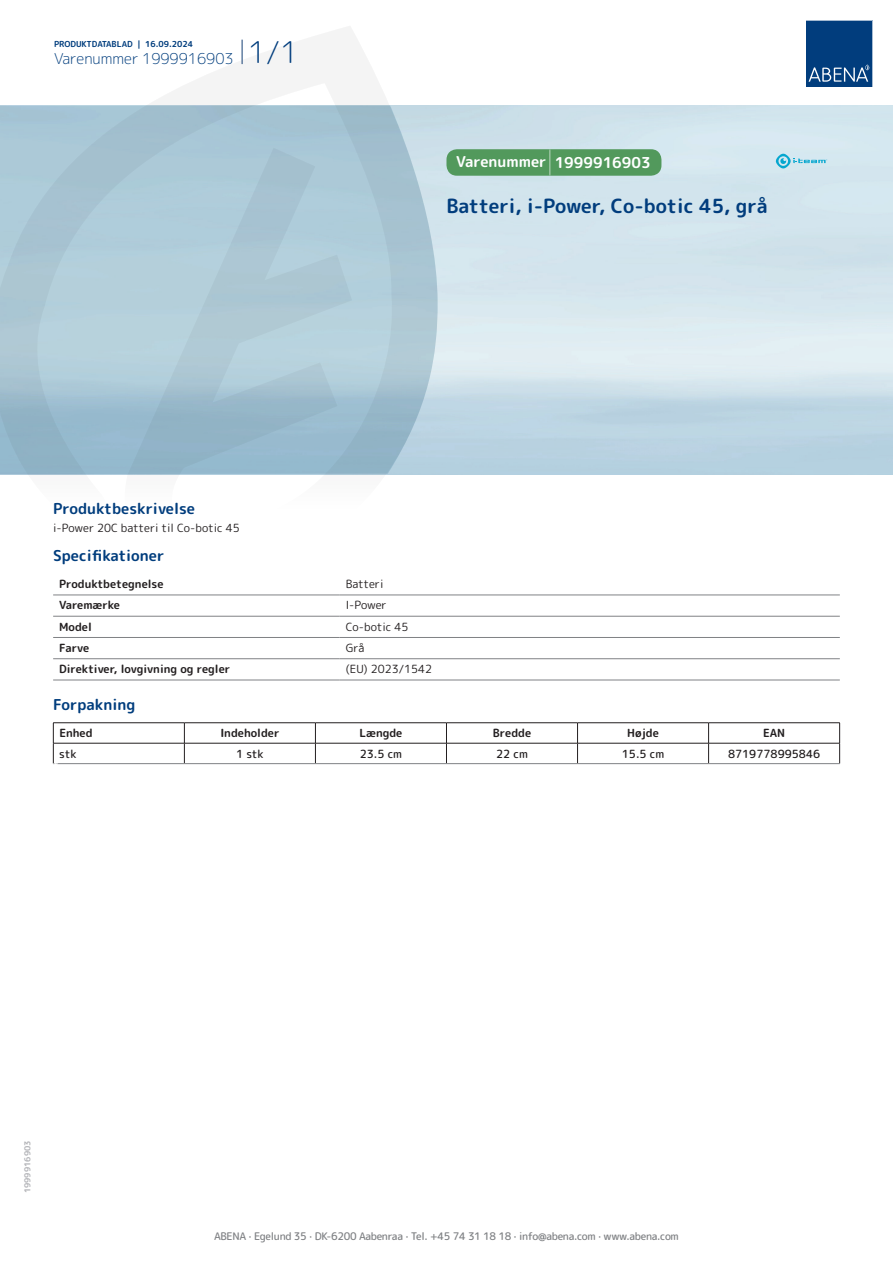
<style>
.page{position:relative;width:893px;height:1263px;background:#fff}
.page>*{position:absolute;margin:0;border:0;box-sizing:border-box;transform-origin:0 0}
.t1{font:700 19.5px "Rounded Mplus 1 c";color:#013d7d}
.t2{font:700 15px "Rounded Mplus 1 c";color:#013d7d}
.t3{font:300 15px "Rounded Mplus 1 c";color:#013d7d}
.t4{font:700 15px "Rounded Mplus 1 c";color:#fff}
.t5{font:700 11.25px "Rounded Mplus 1 c";color:#231f20}
.t6{font:11.25px "Rounded Mplus 1 c";color:#231f20}
.t7{font:500 11.25px "Rounded Mplus 1 c";color:#231f20}
.t8{font:500 10.5px "Rounded Mplus 1 c";letter-spacing:-.03em;color:#808285}
.t9{font:700 10.5px "Rounded Mplus 1 c";color:#fff}
.t10{font:700 8.25px "Rounded Mplus 1 c";color:#013d7d}
.t11{font:700 8.25px "Rounded Mplus 1 c";color:#b2b3b7}
.s1{font-size:30px}
.s2{font-size:25.5px}
</style>
<div class="page">
<svg style="left:0;top:26px;width:439px;height:569px"></svg>
<svg style="left:0;top:106px;width:438px;height:368px;fill:#acc7d5"></svg>
<svg style="left:242px;top:40px;width:1px;height:24px"></svg>
<svg style="left:806px;top:20px;width:67px;height:67px"></svg>
<hr style="left:53px;top:595px;width:287px;height:1px;background:#808285">
<hr style="left:340px;top:595px;width:500px;height:1px;background:#808285">
<hr style="left:53px;top:616px;width:287px;height:1px;background:#808285">
<hr style="left:340px;top:616px;width:500px;height:1px;background:#808285">
<hr style="left:53px;top:637px;width:287px;height:1px;background:#808285">
<hr style="left:340px;top:637px;width:500px;height:1px;background:#808285">
<hr style="left:53px;top:658px;width:287px;height:1px;background:#808285">
<hr style="left:340px;top:658px;width:500px;height:1px;background:#808285">
<hr style="left:53px;top:680px;width:287px;height:1px;background:#808285">
<hr style="left:340px;top:680px;width:500px;height:1px;background:#808285">
<hr style="left:53px;top:722px;width:131px;height:1px;background:#231f20">
<hr style="left:184px;top:722px;width:131px;height:1px;background:#231f20">
<hr style="left:315px;top:722px;width:131px;height:1px;background:#231f20">
<hr style="left:446px;top:722px;width:131px;height:1px;background:#231f20">
<hr style="left:577px;top:722px;width:132px;height:1px;background:#231f20">
<hr style="left:709px;top:722px;width:131px;height:1px;background:#231f20">
<hr style="left:53px;top:743px;width:131px;height:1px;background:#231f20">
<svg style="left:53px;top:723px;width:1px;height:40px"></svg>
<hr style="left:184px;top:743px;width:131px;height:1px;background:#231f20">
<svg style="left:184px;top:723px;width:1px;height:40px"></svg>
<hr style="left:315px;top:743px;width:131px;height:1px;background:#231f20">
<svg style="left:315px;top:723px;width:1px;height:40px"></svg>
<hr style="left:446px;top:743px;width:131px;height:1px;background:#231f20">
<svg style="left:446px;top:723px;width:1px;height:40px"></svg>
<hr style="left:577px;top:743px;width:132px;height:1px;background:#231f20">
<svg style="left:577px;top:723px;width:1px;height:40px"></svg>
<hr style="left:709px;top:743px;width:131px;height:1px;background:#231f20">
<svg style="left:708px;top:723px;width:1px;height:40px"></svg>
<svg style="left:839px;top:723px;width:1px;height:40px"></svg>
<hr style="left:53px;top:763px;width:131px;height:1px;background:#808285">
<hr style="left:184px;top:763px;width:131px;height:1px;background:#808285">
<hr style="left:315px;top:763px;width:131px;height:1px;background:#808285">
<hr style="left:446px;top:763px;width:131px;height:1px;background:#808285">
<hr style="left:577px;top:763px;width:132px;height:1px;background:#808285">
<hr style="left:709px;top:763px;width:131px;height:1px;background:#808285">
<div style="left:446px;top:149px;width:215px;height:27px;background:#52995c;border-radius:10px"></div>
<svg style="left:776px;top:154px;width:51px;height:14px"></svg>
<p class="t10" style="left:54px;top:38px;width:141px">PRODUKTDATABLAD | 16.09.2024</p>
<h2 class="t3" style="left:54px;top:48px;width:246px">Varenummer 1999916903 <span class="s1">1/1</span></h2>
<h2 class="t4" style="left:456px;top:152px;width:196px">Varenummer <span class="s2">|</span> 1999916903</h2>
<h1 class="t1" style="left:446px;top:192px;width:323px">Batteri, i-Power, Co-botic 45, grå</h1>
<h2 class="t2" style="left:53px;top:498px;width:143px">Produktbeskrivelse</h2>
<p class="t6" style="left:53px;top:520px;width:188px">i-Power 20C batteri til Co-botic 45</p>
<h2 class="t2" style="left:53px;top:545px;width:113px">Specifikationer</h2>
<p class="t5" style="left:59px;top:576px;width:106px">Produktbetegnelse</p>
<p class="t6" style="left:346px;top:576px;width:39px">Batteri</p>
<p class="t5" style="left:59px;top:597px;width:62px">Varemærke</p>
<p class="t6" style="left:346px;top:597px;width:42px">I-Power</p>
<p class="t5" style="left:59px;top:618px;width:34px">Model</p>
<p class="t6" style="left:346px;top:618px;width:64px">Co-botic 45</p>
<p class="t5" style="left:59px;top:640px;width:32px">Farve</p>
<p class="t6" style="left:346px;top:640px;width:20px">Grå</p>
<p class="t5" style="left:59px;top:661px;width:173px">Direktiver, lovgivning og regler</p>
<p class="t6" style="left:346px;top:661px;width:88px">(EU) 2023/1542</p>
<h2 class="t2" style="left:53px;top:694px;width:84px">Forpakning</h2>
<p class="t5" style="left:59px;top:725px;width:35px">Enhed</p>
<p class="t5" style="left:220px;top:725px;width:61px">Indeholder</p>
<p class="t5" style="left:359px;top:725px;width:44px">Længde</p>
<p class="t5" style="left:493px;top:725px;width:40px">Bredde</p>
<p class="t5" style="left:627px;top:725px;width:33px">Højde</p>
<p class="t5" style="left:763px;top:725px;width:24px">EAN</p>
<p class="t7" style="left:59px;top:745px;width:19px">stk</p>
<p class="t7" style="left:236px;top:745px;width:29px">1 stk</p>
<p class="t7" style="left:360px;top:745px;width:44px">23.5 cm</p>
<p class="t7" style="left:496px;top:745px;width:33px">22 cm</p>
<p class="t7" style="left:622px;top:745px;width:44px">15.5 cm</p>
<p class="t7" style="left:728px;top:745px;width:94px">8719778995846</p>
<p class="t9" style="left:53px;top:759px;width:7px">*</p>
<p class="t11" style="left:22px;top:1193px;width:54px;rotate:-90deg">1999916903</p>
<p class="t8" style="left:214px;top:1229px;width:466px">ABENA · Egelund 35 · DK-6200 Aabenraa · Tel. +45 74 31 18 18 · info@abena.com · www.abena.com</p>
</div>
